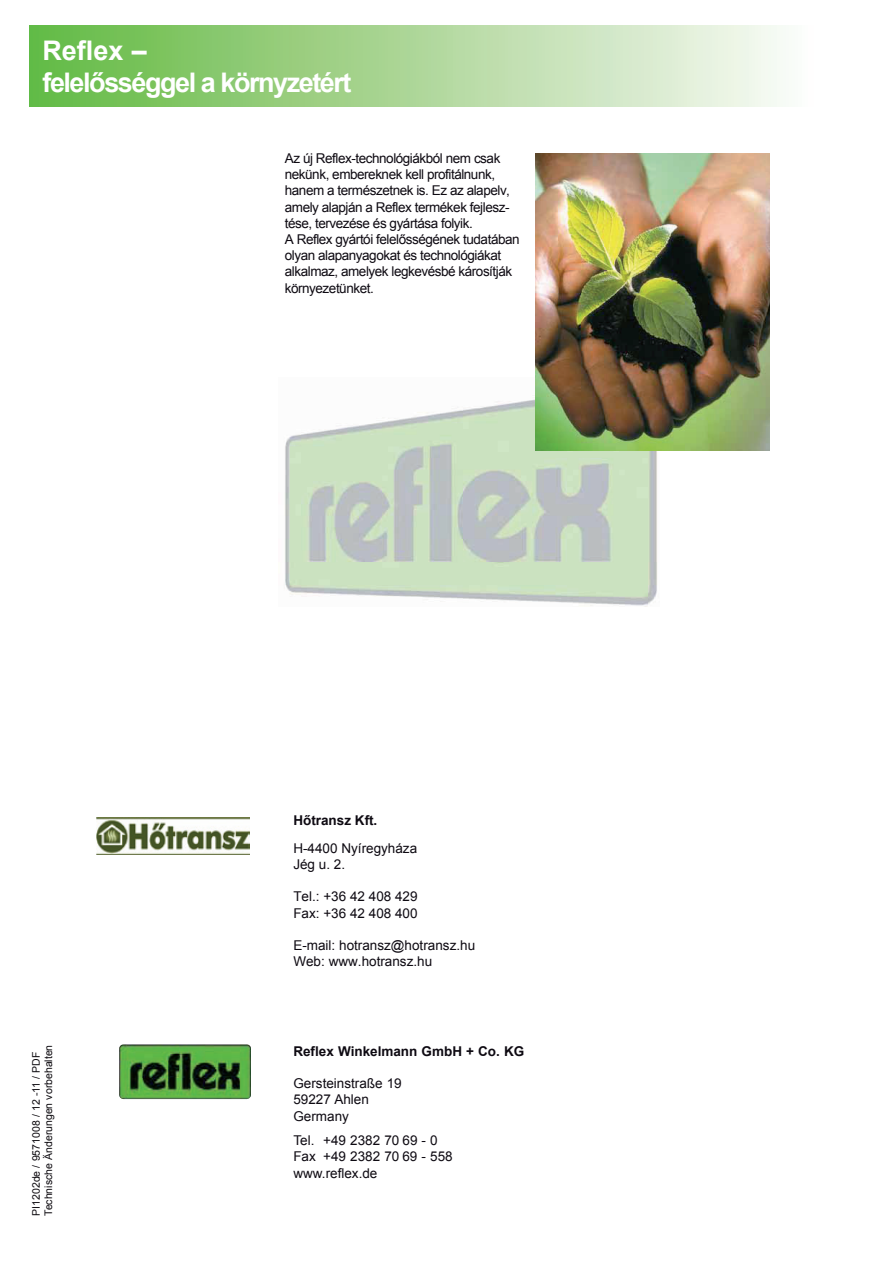
<style>
.page{position:relative;width:893px;height:1263px;background:#fff}
.page>*{position:absolute;margin:0;border:0;box-sizing:border-box;transform-origin:0 0}
.t1{font:700 27px/32.4px "Arial";letter-spacing:-.055em;color:#fff}
.t2{font:13.5px/16.2px "Arial";letter-spacing:-.035em;color:#0e0a12}
.t3{font:13.5px/16.2px "Arial";color:#0e0a12}
.t4{font:700 13.5px "Arial";color:#0e0a12}
.t5{font:10.5px/12.6px "Arial";color:#0e0b10}
</style>
<div class="page">
<img style="left:285px;top:378px;width:372px;height:229px">
<img style="left:536px;top:153px;width:234px;height:298px">
<img style="left:119px;top:1044px;width:132px;height:55px">
<div style="left:30px;top:26px;width:786px;height:80px;background:linear-gradient(to right,#63b841,#fcfaf9)"></div>
<img style="left:96px;top:818px;width:153px;height:36px">
<h1 class="t1" style="left:42px;top:35px;width:311px">Reflex –<br>felelősséggel a környzetért</h1>
<p class="t2" style="left:285px;top:150px;width:236px">Az új Reflex-technológiákból nem csak nekünk, embereknek kell profitálnunk, hanem a természetnek is. Ez az alapelv, amely alapján a Reflex termékek fejlesz&shy;tése, tervezése és gyártása folyik.<br>A Reflex gyártói felelősségének tudatában olyan alapanyagokat és technológiákat alkalmaz, amelyek legkevésbé károsítják környezetünket.</p>
<p class="t5" style="left:30px;top:1216px;width:173px;rotate:-90deg">PI1202de / 9571008 / 12 -11 / PDF<br>Technische Änderungen vorbehalten</p>
<p class="t4" style="left:293px;top:812px;width:85px">Hőtransz Kft.</p>
<p class="t3" style="left:293px;top:840px;width:125px">H-4400 Nyíregyháza<br>Jég u. 2.</p>
<p class="t3" style="left:293px;top:889px;width:126px">Tel.: +36 42 408 429<br>Fax: +36 42 408 400</p>
<p class="t3" style="left:293px;top:937px;width:183px">E-mail: hotransz@hotransz.hu<br>Web: www.hotransz.hu</p>
<p class="t4" style="left:293px;top:1042px;width:232px">Reflex Winkelmann GmbH + Co. KG</p>
<p class="t3" style="left:293px;top:1076px;width:110px">Gersteinstraße 19<br>59227 Ahlen<br>Germany</p>
<p class="t3" style="left:293px;top:1133px;width:161px">Tel. +49 2382 70 69 - 0<br>Fax +49 2382 70 69 - 558 www.reflex.de</p>
</div>
